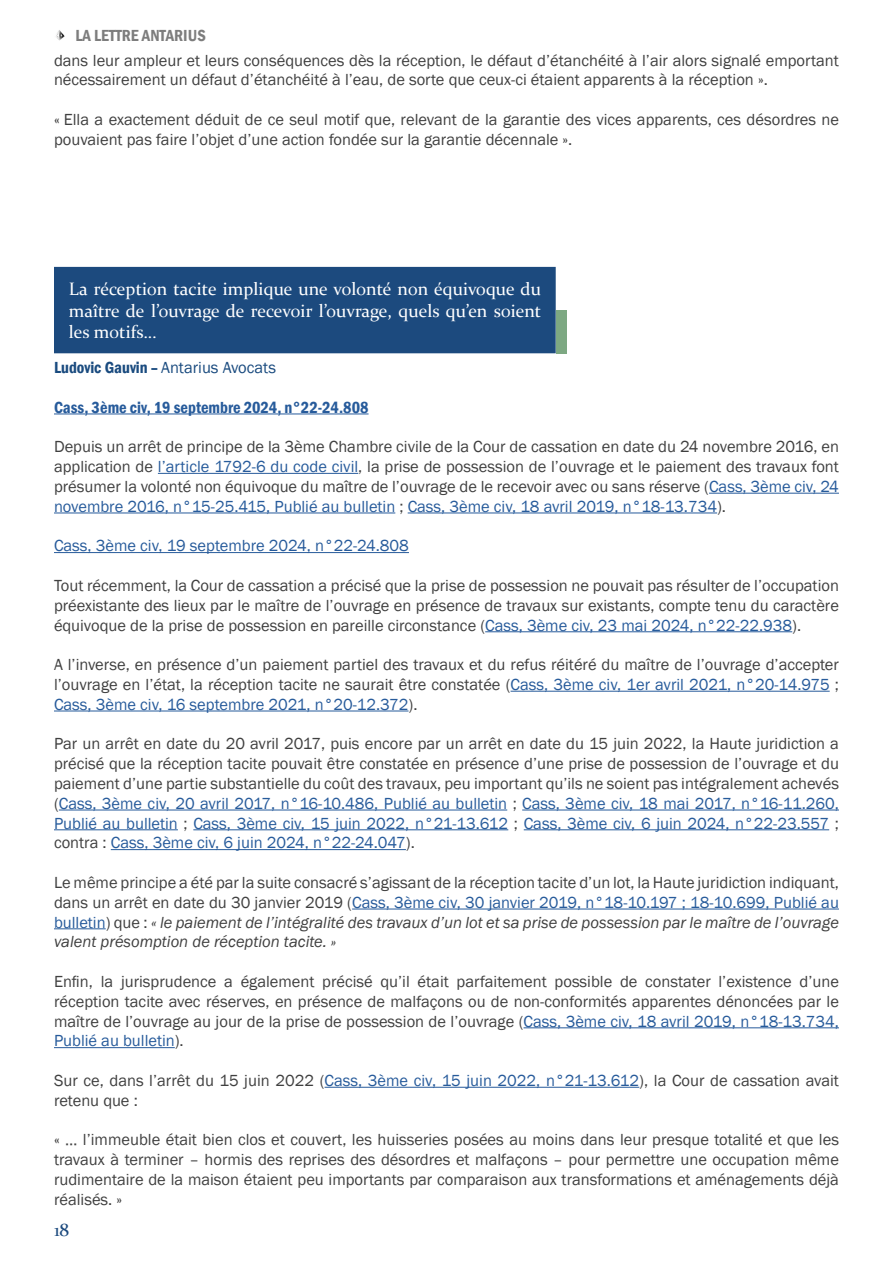
<style>
.page{position:relative;width:893px;height:1263px;background:#fff}
.page>*{position:absolute;margin:0;border:0;box-sizing:border-box;transform-origin:0 0}
.t1{font:18px/21.6px "Constantia";color:#fff;text-align:justify}
.t2{font:18px "Constantia";color:#1c4a7e}
.t3{font:16.5px/19.8px "Franklin Gothic";color:#404040;text-align:justify}
.t4{font:600 condensed 16.5px "Franklin Gothic";color:#275b9b}
.t5{font:16.5px "Franklin Gothic";color:#275b9b}
.t6{font:16.5px "Franklin Gothic";color:#1a4b7f}
.t7{font:600 condensed 16.5px "Franklin Gothic";color:#7d7d7d}
.s1{font-weight:600;font-stretch:condensed}
.s2{color:#275b9b}
.s3{font-style:italic}
</style>
<div class="page">
<svg style="left:56px;top:30px;width:9px;height:11px"></svg>
<hr style="left:54px;top:414px;width:315px;height:1px;background:#275b9b">
<hr style="left:158px;top:473px;width:200px;height:1px;background:#275b9b">
<hr style="left:709px;top:493px;width:130px;height:1px;background:#275b9b">
<hr style="left:54px;top:513px;width:341px;height:1px;background:#275b9b">
<hr style="left:408px;top:513px;width:309px;height:1px;background:#275b9b">
<hr style="left:54px;top:552px;width:355px;height:1px;background:#275b9b">
<hr style="left:485px;top:631px;width:307px;height:1px;background:#275b9b">
<hr style="left:511px;top:691px;width:319px;height:1px;background:#275b9b">
<hr style="left:54px;top:711px;width:355px;height:1px;background:#275b9b">
<hr style="left:59px;top:810px;width:448px;height:1px;background:#275b9b">
<hr style="left:522px;top:810px;width:317px;height:1px;background:#275b9b">
<hr style="left:54px;top:829px;width:124px;height:1px;background:#275b9b">
<hr style="left:193px;top:829px;width:315px;height:1px;background:#275b9b">
<hr style="left:524px;top:829px;width:305px;height:1px;background:#275b9b">
<hr style="left:111px;top:849px;width:295px;height:1px;background:#275b9b">
<hr style="left:352px;top:909px;width:487px;height:1px;background:#275b9b">
<hr style="left:54px;top:928px;width:52px;height:1px;background:#275b9b">
<hr style="left:524px;top:1027px;width:315px;height:1px;background:#275b9b">
<hr style="left:54px;top:1047px;width:121px;height:1px;background:#275b9b">
<hr style="left:325px;top:1087px;width:314px;height:1px;background:#275b9b">
<div style="left:54px;top:266px;width:509px;height:88px;background:#1c4a7e"></div>
<div style="left:556px;top:310px;width:11px;height:43px;background:#7da882"></div>
<p class="t7" style="left:76px;top:24px;width:132px">LA LETTRE ANTARIUS</p>
<p class="t3" style="left:54px;top:51px;width:786px">dans leur ampleur et leurs conséquences dès la réception, le défaut d’étanchéité à l’air alors signalé emportant nécessairement un défaut d’étanchéité à l’eau, de sorte que ceux-ci étaient apparents à la réception ».</p>
<p class="t3" style="left:54px;top:110px;width:786px">« Ella a exactement déduit de ce seul motif que, relevant de la garantie des vices apparents, ces désordres ne pouvaient pas faire l’objet d’une action fondée sur la garantie décennale ».</p>
<p class="t1" style="left:69px;top:277px;width:474px">La réception tacite implique une volonté non équivoque du maître de l’ouvrage de recevoir l’ouvrage, quels qu’en soient les motifs…</p>
<p class="t6" style="left:54px;top:357px;width:224px"><span class="s1">Ludovic Gauvin –</span> Antarius Avocats</p>
<p class="t4" style="left:54px;top:396px;width:316px">Cass, 3ème civ, 19 septembre 2024, n°22-24.808</p>
<p class="t3" style="left:54px;top:437px;width:786px">Depuis un arrêt de principe de la 3ème Chambre civile de la Cour de cassation en date du 24 novembre 2016, en application de <span class="s2">l’article 1792-6 du code civil</span>, la prise de possession de l’ouvrage et le paiement des travaux font présumer la volonté non équivoque du maître de l’ouvrage de le recevoir avec ou sans réserve (<span class="s2">Cass, 3ème civ, 24 novembre 2016, n°15-25.415, Publié au bulletin</span> ; <span class="s2">Cass, 3ème civ, 18 avril 2019, n°18-13.734</span>).</p>
<p class="t5" style="left:54px;top:536px;width:356px">Cass, 3ème civ, 19 septembre 2024, n°22-24.808</p>
<p class="t3" style="left:54px;top:576px;width:786px">Tout récemment, la Cour de cassation a précisé que la prise de possession ne pouvait pas résulter de l’occupation préexistante des lieux par le maître de l’ouvrage en présence de travaux sur existants, compte tenu du caractère équivoque de la prise de possession en pareille circonstance (<span class="s2">Cass, 3ème civ, 23 mai 2024, n°22-22.938</span>).</p>
<p class="t3" style="left:54px;top:655px;width:786px">A l’inverse, en présence d’un paiement partiel des travaux et du refus réitéré du maître de l’ouvrage d’accepter l’ouvrage en l’état, la réception tacite ne saurait être constatée (<span class="s2">Cass, 3ème civ, 1er avril 2021, n°20-14.975</span> ; <span class="s2">Cass, 3ème civ, 16 septembre 2021, n°20-12.372</span>).</p>
<p class="t3" style="left:54px;top:734px;width:786px">Par un arrêt en date du 20 avril 2017, puis encore par un arrêt en date du 15 juin 2022, la Haute juridiction a précisé que la réception tacite pouvait être constatée en présence d’une prise de possession de l’ouvrage et du paiement d’une partie substantielle du coût des travaux, peu important qu’ils ne soient pas intégralement achevés (<span class="s2">Cass, 3ème civ, 20 avril 2017, n°16-10.486, Publié au bulletin</span> ; <span class="s2">Cass, 3ème civ, 18 mai 2017, n°16-11.260, Publié au bulletin</span> ; <span class="s2">Cass, 3ème civ, 15 juin 2022, n°21-13.612</span> ; <span class="s2">Cass, 3ème civ, 6 juin 2024, n°22-23.557</span> ; contra : <span class="s2">Cass, 3ème civ, 6 juin 2024, n°22-24.047</span>).</p>
<p class="t3" style="left:54px;top:873px;width:786px">Le même principe a été par la suite consacré s’agissant de la réception tacite d’un lot, la Haute juridiction indiquant, dans un arrêt en date du 30 janvier 2019 (<span class="s2">Cass, 3ème civ, 30 janvier 2019, n°18-10.197 ; 18-10.699, Publié au bulletin</span>) que : <span class="s3">« le paiement de l’intégralité des travaux d’un lot et sa prise de possession par le maître de l’ouvrage valent présomption de réception tacite. »</span></p>
<p class="t3" style="left:54px;top:972px;width:786px">Enfin, la jurisprudence a également précisé qu’il était parfaitement possible de constater l’existence d’une réception tacite avec réserves, en présence de malfaçons ou de non-conformités apparentes dénoncées par le maître de l’ouvrage au jour de la prise de possession de l’ouvrage (<span class="s2">Cass, 3ème civ, 18 avril 2019, n°18-13.734, Publié au bulletin</span>).</p>
<p class="t3" style="left:54px;top:1071px;width:786px">Sur ce, dans l’arrêt du 15 juin 2022 (<span class="s2">Cass, 3ème civ, 15 juin 2022, n°21-13.612</span>), la Cour de cassation avait retenu que :</p>
<p class="t3" style="left:54px;top:1130px;width:786px">« … l’immeuble était bien clos et couvert, les huisseries posées au moins dans leur presque totalité et que les travaux à terminer – hormis des reprises des désordres et malfaçons – pour permettre une occupation même rudimentaire de la maison étaient peu importants par comparaison aux transformations et aménagements déjà réalisés. »</p>
<p class="t2" style="left:54px;top:1217px;width:17px">18</p>
</div>
